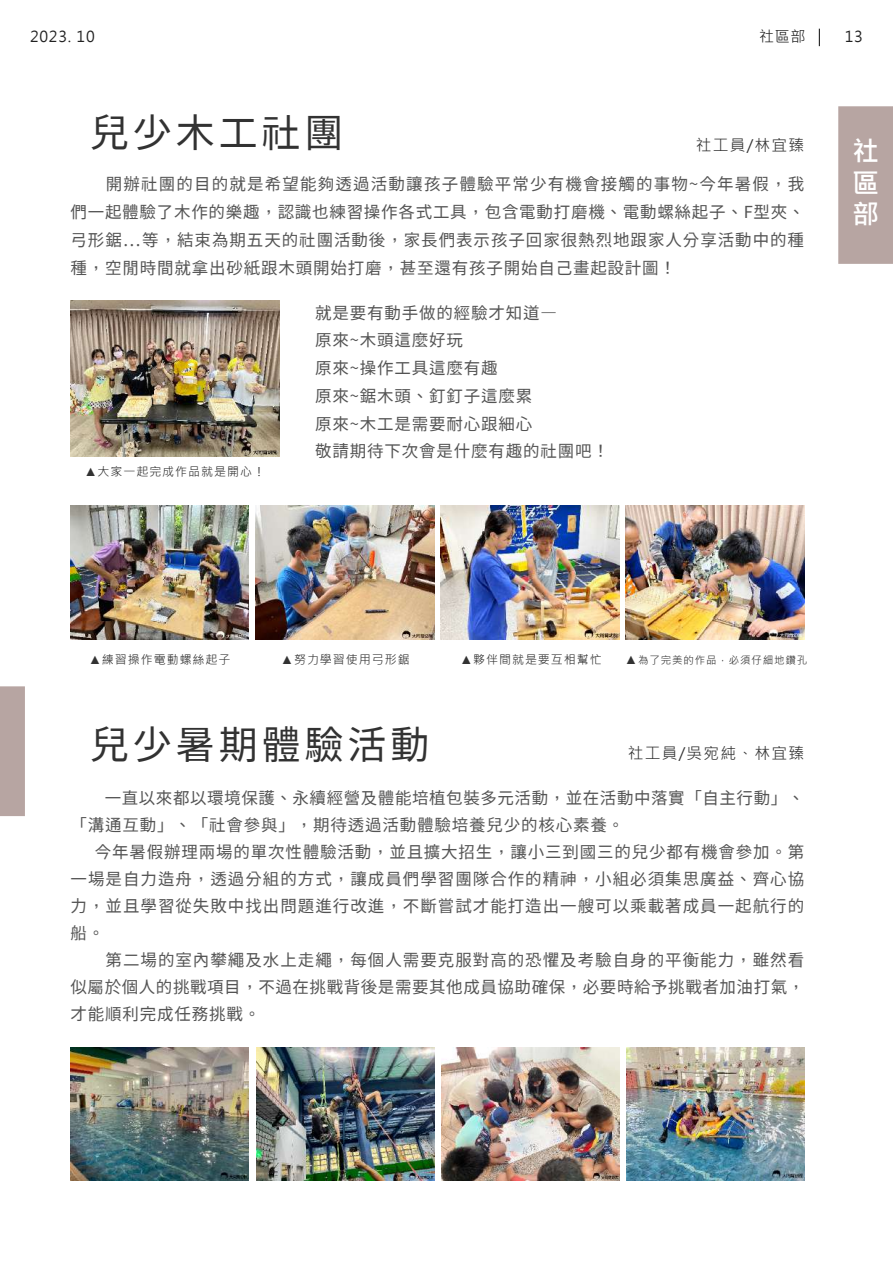
<style>
.page{position:relative;width:893px;height:1263px;background:#fff}
.page>*{position:absolute;margin:0;border:0;box-sizing:border-box;transform-origin:0 0}
.t1{font:39px "Taipei Sans TC Beta";letter-spacing:.1em;color:#323232}
.t2{font:700 27px/31px "Microsoft Jheng Hei";color:#fff;text-align:justify}
.t3{font:16.5px/27.8px "Taipei Sans TC Beta";letter-spacing:.05em;color:#545454}
.t4{font:15.75px "Microsoft Jheng Hei";letter-spacing:.08em;color:#323232}
.t5{font:15px "Microsoft Jheng Hei";letter-spacing:.05em;color:#212121}
.t6{font:12px "Microsoft Jheng Hei";letter-spacing:.08em;color:#323232}
.t7{font:10.5px "Microsoft Jheng Hei";letter-spacing:.08em;color:#323232}
.s1{font-size:12px}
</style>
<div class="page">
<img style="left:626px;top:506px;width:178px;height:133px">
<img style="left:70px;top:506px;width:179px;height:133px">
<img style="left:256px;top:506px;width:178px;height:133px">
<img style="left:71px;top:300px;width:208px;height:157px">
<img style="left:441px;top:506px;width:178px;height:133px">
<img style="left:627px;top:1047px;width:177px;height:133px">
<img style="left:442px;top:1047px;width:178px;height:133px">
<img style="left:257px;top:1047px;width:177px;height:133px">
<img style="left:70px;top:1047px;width:178px;height:133px">
<div style="left:0;top:686px;width:25px;height:130px;background:#b7a5a2"></div>
<div style="left:838px;top:106px;width:55px;height:158px;background:#b7a5a2"></div>
<svg style="left:819px;top:29px;width:1px;height:17px"></svg>
<p class="t5" style="left:30px;top:27px;width:66px">2023. 10</p>
<p class="t5" style="left:759px;top:27px;width:48px">社區部</p>
<p class="t5" style="left:845px;top:27px;width:19px">13</p>
<h1 class="t1" style="left:90px;top:111px;width:255px">兒少木工社團</h1>
<p class="t4" style="left:696px;top:135px;width:110px">社工員/林宜臻</p>
<p class="t3" style="left:71px;top:171px;width:735px;text-align:justify">　　開辦社團的目的就是希望能夠透過活動讓孩子體驗平常少有機會接觸的事物~今年暑假，我們一起體驗了木作的樂趣，認識也練習操作各式工具，包含電動打磨機、電動螺絲起子、F型夾、弓形鋸…等，結束為期五天的社團活動後，家長們表示孩子回家很熱烈地跟家人分享活動中的種種，空閒時間就拿出砂紙跟木頭開始打磨，甚至還有孩子開始自己畫起設計圖！</p>
<p class="t3" style="left:315px;top:299px;width:295px">就是要有動手做的經驗才知道―<br>原來~木頭這麼好玩<br>原來~操作工具這麼有趣<br>原來~鋸木頭、釘釘子這麼累<br>原來~木工是需要耐心跟細心<br>敬請期待下次會是什麼有趣的社團吧！</p>
<p class="t6" style="left:85px;top:464px;width:182px">▲大家一起完成作品就是開心！</p>
<h2 class="t2" style="left:852px;top:136px;width:27px">社區部</h2>
<p class="t6" style="left:89px;top:652px;width:143px">▲練習操作電動螺絲起子</p>
<p class="t6" style="left:281px;top:652px;width:130px">▲努力學習使用弓形鋸</p>
<p class="t6" style="left:460px;top:652px;width:143px">▲夥伴間就是要互相幫忙</p>
<p class="t7" style="left:625px;top:654px;width:184px"><span class="s1">▲</span>為了完美的作品，必須仔細地鑽孔</p>
<h1 class="t1" style="left:90px;top:722px;width:341px">兒少暑期體驗活動</h1>
<p class="t4" style="left:628px;top:743px;width:178px">社工員/吳宛純、林宜臻</p>
<p class="t3" style="left:71px;top:785px;width:735px;line-height:27px">　　一直以來都以環境保護、永續經營及體能培植包裝多元活動，並在活動中落實「自主行動」、「溝通互動」、「社會參與」，期待透過活動體驗培養兒少的核心素養。</p>
<p class="t3" style="left:71px;top:839px;width:735px;line-height:27px;text-indent:24px">今年暑假辦理兩場的單次性體驗活動，並且擴大招生，讓小三到國三的兒少都有機會參加。第一場是自力造舟，透過分組的方式，讓成員們學習團隊合作的精神，小組必須集思廣益、齊心協力，並且學習從失敗中找出問題進行改進，不斷嘗試才能打造出一艘可以乘載著成員一起航行的船。<br>　　第二場的室內攀繩及水上走繩，每個人需要克服對高的恐懼及考驗自身的平衡能力，雖然看似屬於個人的挑戰項目，不過在挑戰背後是需要其他成員協助確保，必要時給予挑戰者加油打氣，才能順利完成任務挑戰。</p>
</div>
